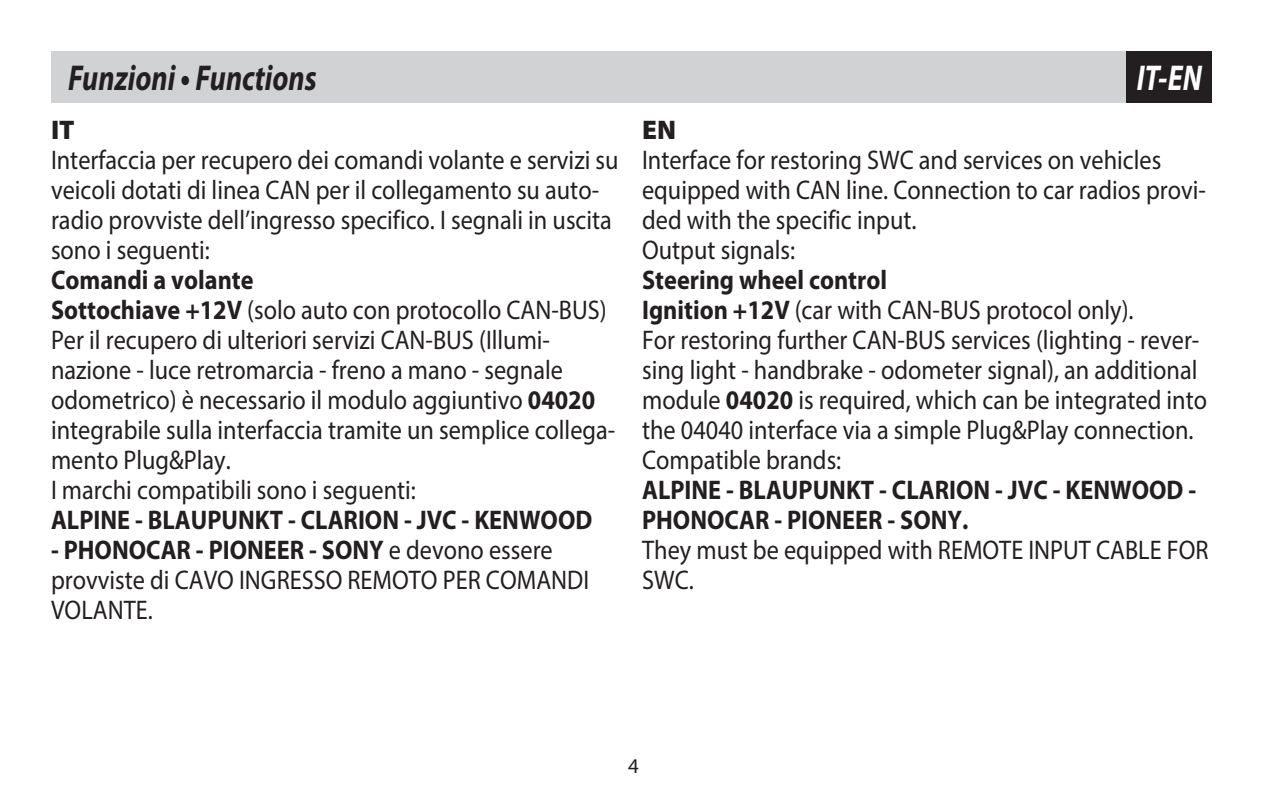
<style>
.page{position:relative;width:1263px;height:808px;background:#fff}
.page>*{position:absolute;margin:0;border:0;box-sizing:border-box;transform-origin:0 0}
.t1{font:italic 700 36px "Myriad Pro";color:#231f20;scale:.8 1}
.t2{font:italic 700 36px "Myriad Pro";color:#fff;scale:.8 1}
.t3{font:27px/30px "Myriad Pro";color:#231f20;scale:.9 1}
.t4{font:700 27px/30px "Myriad Pro";color:#231f20;scale:.9 1}
.t5{font:900 27px "Myriad Pro";color:#231f20}
.t6{font:21px "Myriad Pro";color:#231f20}
.s1{font-weight:700}
</style>
<div class="page">
<div style="left:51px;top:51px;width:1157px;height:51px;background:#d1d2d4"></div>
<div style="left:1127px;top:51px;width:85px;height:51px;background:#231f20"></div>
<h1 class="t1" style="left:68px;top:55px;width:312px">Funzioni • Functions</h1>
<h1 class="t2" style="left:1137px;top:55px;width:83px">IT-EN</h1>
<p class="t5" style="left:51px;top:112px;width:25px">IT</p>
<p class="t5" style="left:642px;top:112px;width:35px">EN</p>
<p class="t3" style="left:51px;top:145px;width:632px">Interfaccia per recupero dei comandi volante e servizi su veicoli dotati di linea CAN per il collegamento su auto&shy;radio provviste dell’ingresso specifico. I segnali in uscita sono i seguenti:</p>
<p class="t3" style="left:51px;top:265px;width:628px"><span class="s1">Comandi a volante<br>Sottochiave +12V</span> (solo auto con protocollo CAN-BUS)<br>Per il recupero di ulteriori servizi CAN-BUS (Illumi&shy;nazione - luce retromarcia - freno a mano - segnale odometrico) è necessario il modulo aggiuntivo <span class="s1">04020 </span>integrabile sulla interfaccia tramite un semplice collega&shy;mento Plug&amp;Play.<br>I marchi compatibili sono i seguenti:</p>
<p class="t4" style="left:51px;top:504px;width:603px">ALPINE - BLAUPUNKT - CLARION - JVC - KENWOOD</p>
<p class="t3" style="left:51px;top:535px;width:599px"><span class="s1">- PHONOCAR - PIONEER - SONY</span> e devono essere provviste di CAVO INGRESSO REMOTO PER COMANDI<br>VOLANTE.</p>
<p class="t3" style="left:642px;top:145px;width:628px">Interface for restoring SWC and services on vehicles equipped with CAN line. Connection to car radios provi&shy;ded with the specific input.<br>Output signals:</p>
<p class="t3" style="left:642px;top:265px;width:629px"><span class="s1">Steering wheel control<br>Ignition +12V</span> (car with CAN-BUS protocol only).<br>For restoring further CAN-BUS services (lighting - rever&shy;sing light - handbrake - odometer signal), an additional module <span class="s1">04020</span> is required, which can be integrated into the 04040 interface via a simple Plug&amp;Play connection.<br>Compatible brands:</p>
<p class="t4" style="left:642px;top:474px;width:617px">ALPINE - BLAUPUNKT - CLARION - JVC - KENWOOD -<br>PHONOCAR - PIONEER - SONY.</p>
<p class="t3" style="left:642px;top:535px;width:631px">They must be equipped with REMOTE INPUT CABLE FOR<br>SWC.</p>
<p class="t6" style="left:628px;top:753px;width:12px">4</p>
</div>
